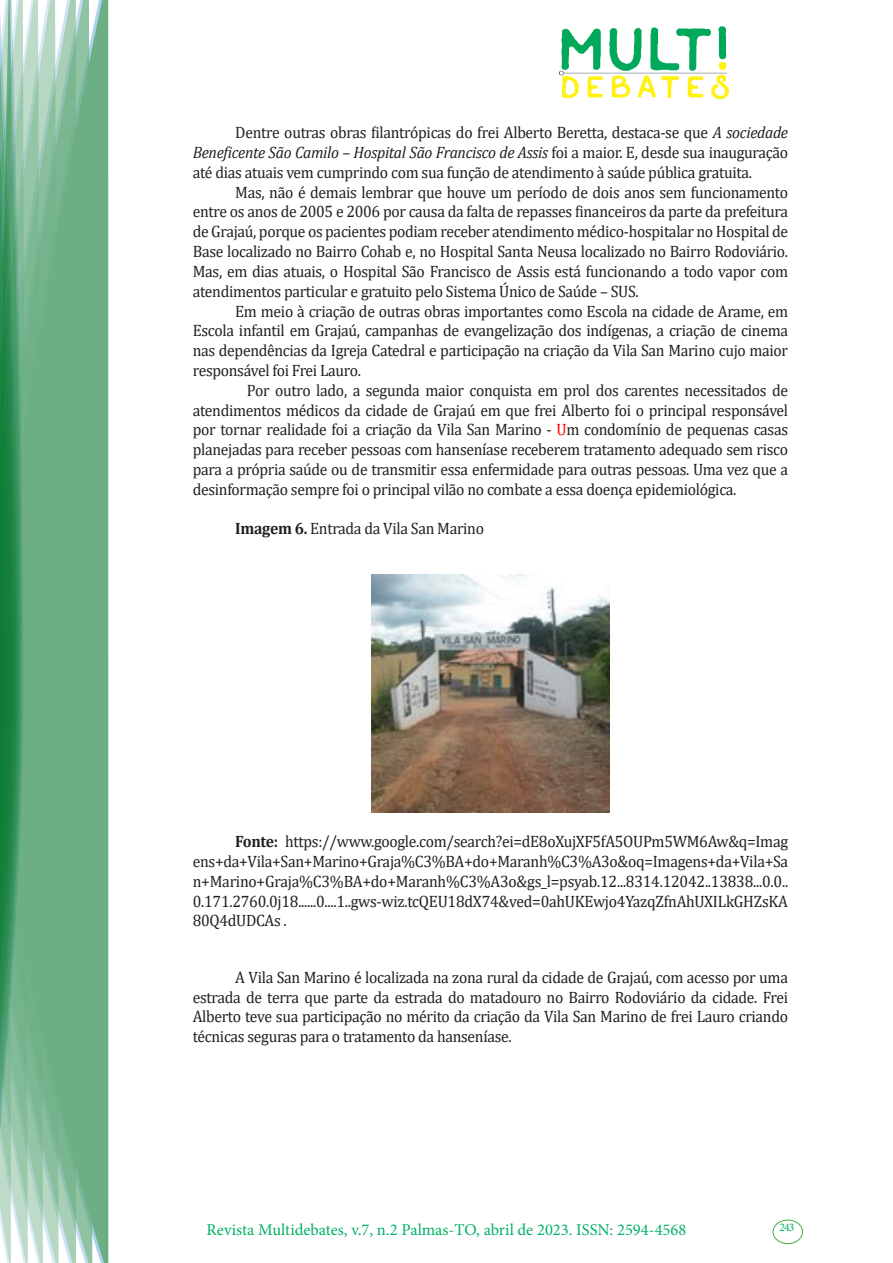
<style>
.page{position:relative;width:893px;height:1263px;background:#fff}
.page>*{position:absolute;margin:0;border:0;box-sizing:border-box;transform-origin:0 0}
.texto{font:16.5px/19.8px "Cambria";letter-spacing:-.02em;color:#231f20;text-align:justify;scale:.95 1}
.t1{font:16.5px "Minion Pro";color:#00b064}
.t2{font:11.7px "Minion Pro";color:#00b064}
.s1{font-style:italic}
.s2{color:#f00}
.s3{font-weight:700}
</style>
<div class="page">
<img style="left:559px;top:26px;width:169px;height:72px">
<div style="left:95px;top:0;width:14px;height:1263px;background:#6caf84"></div>
<svg style="left:79px;top:0;width:16px;height:1263px;background:#71b289"></svg>
<svg style="left:62px;top:0;width:17px;height:1263px;background:#75b48c"></svg>
<svg style="left:45px;top:0;width:17px;height:1263px;background:#7cb792"></svg>
<svg style="left:30px;top:0;width:15px;height:1263px;background:#80ba96"></svg>
<svg style="left:0;top:0;width:30px;height:1263px;background:#61a97f"></svg>
<div style="left:772px;top:1219px;width:31px;height:25px;border:1px solid #40ae49;border-radius:50%"></div>
<img style="left:372px;top:574px;width:237px;height:238px">
<p class="texto" style="left:193px;top:123px;width:628px;text-indent:43px">Dentre outras obras filantrópicas do frei Alberto Beretta, destaca-se que <span class="s1">A sociedade Beneficente São Camilo – Hospital São Francisco de Assis</span> foi a maior. E, desde sua inauguração até dias atuais vem cumprindo com sua função de atendimento à saúde pública gratuita.</p>
<p class="texto" style="left:193px;top:182px;width:628px;text-indent:43px">Mas, não é demais lembrar que houve um período de dois anos sem funcionamento entre os anos de 2005 e 2006 por causa da falta de repasses financeiros da parte da prefeitura de Grajaú, porque os pacientes podiam receber atendimento médico-hospitalar no Hospital de Base localizado no Bairro Cohab e, no Hospital Santa Neusa localizado no Bairro Rodoviário.<br>Mas, em dias atuais, o Hospital São Francisco de Assis está funcionando a todo vapor com atendimentos particular e gratuito pelo Sistema Único de Saúde – SUS.</p>
<p class="texto" style="left:193px;top:301px;width:628px;text-indent:43px">Em meio à criação de outras obras importantes como Escola na cidade de Arame, em Escola infantil em Grajaú, campanhas de evangelização dos indígenas, a criação de cinema nas dependências da Igreja Catedral e participação na criação da Vila San Marino cujo maior responsável foi Frei Lauro.</p>
<p class="texto" style="left:193px;top:380px;width:628px;text-indent:54px">Por outro lado, a segunda maior conquista em prol dos carentes necessitados de atendimentos médicos da cidade de Grajaú em que frei Alberto foi o principal responsável por tornar realidade foi a criação da Vila San Marino - <span class="s2">U</span>m condomínio de pequenas casas planejadas para receber pessoas com hanseníase receberem tratamento adequado sem risco para a própria saúde ou de transmitir essa enfermidade para outras pessoas. Uma vez que a desinformação sempre foi o principal vilão no combate a essa doença epidemiológica.</p>
<p class="texto" style="left:235px;top:519px;width:263px"><span class="s3">Imagem 6.</span> Entrada da Vila San Marino</p>
<p class="texto" style="left:193px;top:831px;width:628px;text-indent:43px"><span class="s3">Fonte:</span> https://www.google.com/search?ei=dE8oXujXF5fA5OUPm5WM6Aw&amp;q=Imag ens+da+Vila+San+Marino+Graja%C3%BA+do+Maranh%C3%A3o&amp;oq=Imagens+da+Vila+Sa n+Marino+Graja%C3%BA+do+Maranh%C3%A3o&amp;gs_l=psyab.12...8314.12042..13838...0.0..<br>0.171.2760.0j18......0....1..gws-wiz.tcQEU18dX74&amp;ved=0ahUKEwjo4YazqZfnAhUXILkGHZsKA 80Q4dUDCAs .</p>
<p class="texto" style="left:193px;top:967px;width:628px;text-indent:43px">A Vila San Marino é localizada na zona rural da cidade de Grajaú, com acesso por uma estrada de terra que parte da estrada do matadouro no Bairro Rodoviário da cidade. Frei Alberto teve sua participação no mérito da criação da Vila San Marino de frei Lauro criando técnicas seguras para o tratamento da hanseníase.</p>
<p class="t1" style="left:207px;top:1218px;width:481px">Revista Multidebates, v.7, n.2 Palmas-TO, abril de 2023. ISSN: 2594-4568</p>
<p class="t2" style="left:779px;top:1219px;width:16px">243</p>
</div>
